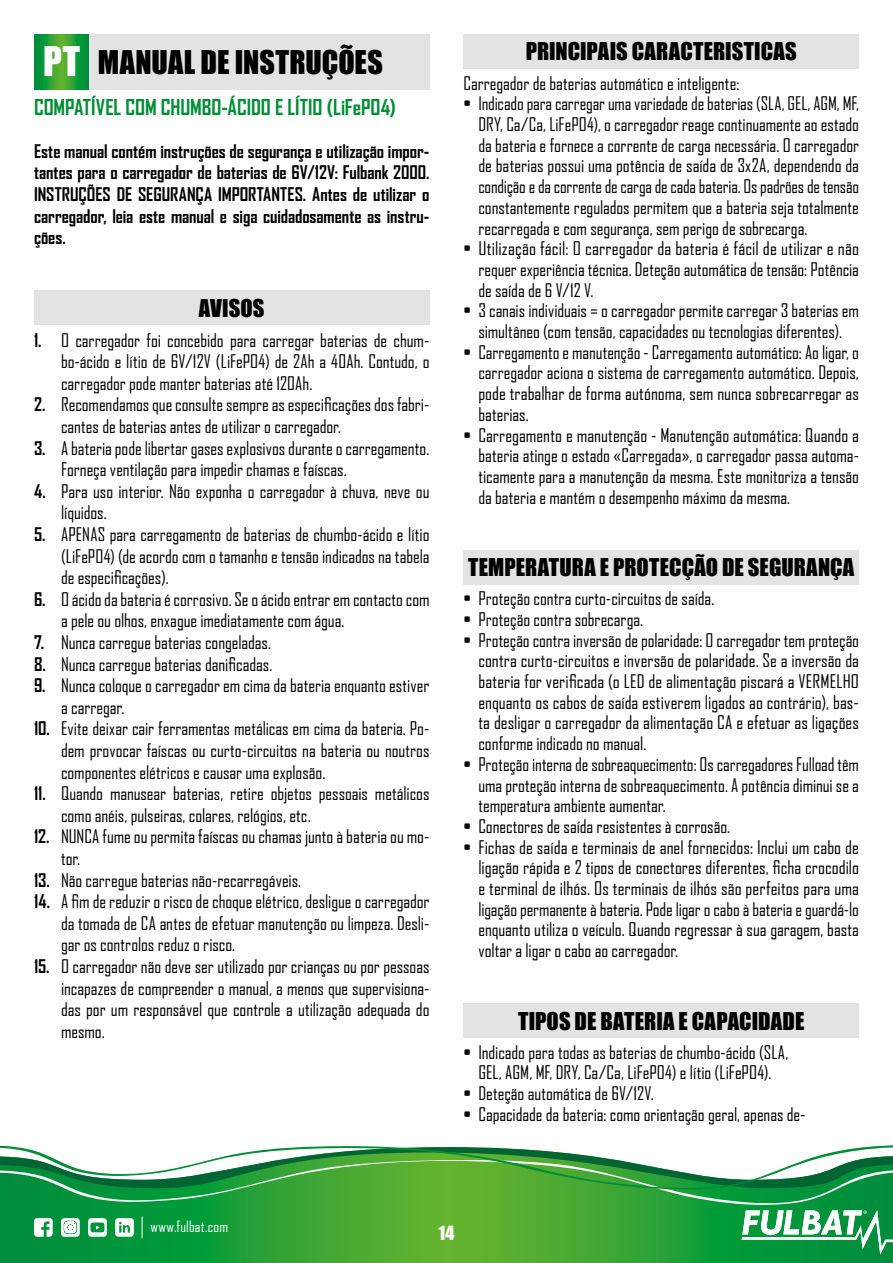
<style>
.page{position:relative;width:893px;height:1263px;background:#fff}
.page>*{position:absolute;margin:0;border:0;box-sizing:border-box;transform-origin:0 0}
.t1{font:30px "Impact";color:#000}
.t2{font:22.5px "Impact";letter-spacing:.005em;color:#000}
.t3{font:700 21px "Agency FB";letter-spacing:-.005em;color:#008d36}
.t4{font:18px/20.7px "Agency FB";letter-spacing:-.005em;color:#000;text-align:justify}
.t5{font:700 18px/21.6px "Agency FB";letter-spacing:-.005em;color:#000;text-align:justify}
.t6{font:18px "Impact";color:#fff}
.t7{font:15px "Agency FB";letter-spacing:.01em;color:#fff}
.s1{font-size:37.5px;color:#fff}
.s2{font-weight:700}
</style>
<div class="page">
<svg style="left:0;top:1145px;width:893px;height:109px"></svg>
<svg style="left:34px;top:34px;width:55px;height:55px;background:#249e36"></svg>
<div style="left:89px;top:34px;width:340px;height:55px;background:#e3e3e3"></div>
<div style="left:34px;top:291px;width:395px;height:34px;background:#e3e3e3"></div>
<div style="left:463px;top:34px;width:396px;height:34px;background:#e3e3e3"></div>
<div style="left:463px;top:550px;width:396px;height:34px;background:#e3e3e3"></div>
<div style="left:463px;top:1004px;width:396px;height:34px;background:#e3e3e3"></div>
<h1 class="t1" style="left:43px;top:38px;width:341px"><span class="s1">PT</span> MANUAL DE INSTRUÇÕES</h1>
<p class="t3" style="left:34px;top:94px;width:363px">COMPATÍVEL COM CHUMBO-ÁCIDO E LÍTIO (LiFePO4)</p>
<p class="t5" style="left:34px;top:140px;width:397px">Este manual contém instruções de segurança e utilização impor&shy;tantes para o carregador de baterias de 6V/12V: Fulbank 2000.<br>INSTRUÇÕES DE SEGURANÇA IMPORTANTES. Antes de utilizar o carregador, leia este manual e siga cuidadosamente as instru&shy;ções.</p>
<p class="t2" style="left:199px;top:291px;width:67px">AVISOS</p>
<p class="t4" style="left:61px;top:329px;width:370px;line-height:21.6px;text-indent:-27px"><span class="s2">1.</span> O carregador foi concebido para carregar baterias de chum&shy;bo-ácido e lítio de 6V/12V (LiFePO4) de 2Ah a 40Ah. Contudo, o carregador pode manter baterias até 120Ah.</p>
<p class="t4" style="left:61px;top:393px;width:370px;line-height:21.6px;text-indent:-27px"><span class="s2">2.</span> Recomendamos que consulte sempre as especificações dos fabri&shy;cantes de baterias antes de utilizar o carregador.</p>
<p class="t4" style="left:61px;top:437px;width:370px;line-height:21.6px;text-indent:-27px"><span class="s2">3.</span> A bateria pode libertar gases explosivos durante o carregamento.<br>Forneça ventilação para impedir chamas e faíscas.</p>
<p class="t4" style="left:61px;top:480px;width:370px;line-height:21.6px;text-indent:-27px"><span class="s2">4.</span> Para uso interior. Não exponha o carregador à chuva, neve ou líquidos.</p>
<p class="t4" style="left:61px;top:523px;width:370px;line-height:21.6px;text-indent:-27px"><span class="s2">5.</span> APENAS para carregamento de baterias de chumbo-ácido e lítio (LiFePO4) (de acordo com o tamanho e tensão indicados na tabela de especificações).</p>
<p class="t4" style="left:61px;top:588px;width:370px;line-height:21.6px;text-indent:-27px"><span class="s2">6.</span> O ácido da bateria é corrosivo. Se o ácido entrar em contacto com a pele ou olhos, enxague imediatamente com água.</p>
<p class="t4" style="left:34px;top:632px;width:239px"><span class="s2">7.</span> Nunca carregue baterias congeladas.</p>
<p class="t4" style="left:34px;top:653px;width:240px"><span class="s2">8.</span> Nunca carregue baterias danificadas.</p>
<p class="t4" style="left:61px;top:674px;width:370px;line-height:21.6px;text-indent:-27px"><span class="s2">9.</span> Nunca coloque o carregador em cima da bateria enquanto estiver a carregar.</p>
<p class="t4" style="left:61px;top:717px;width:370px;line-height:21.6px;text-indent:-27px"><span class="s2">10.</span> Evite deixar cair ferramentas metálicas em cima da bateria. Po&shy;dem provocar faíscas ou curto-circuitos na bateria ou noutros componentes elétricos e causar uma explosão.</p>
<p class="t4" style="left:61px;top:782px;width:370px;line-height:21.6px;text-indent:-27px"><span class="s2">11.</span> Quando manusear baterias, retire objetos pessoais metálicos como anéis, pulseiras, colares, relógios, etc.</p>
<p class="t4" style="left:61px;top:825px;width:370px;line-height:21.6px;text-indent:-27px"><span class="s2">12.</span> NUNCA fume ou permita faíscas ou chamas junto à bateria ou mo&shy;tor.</p>
<p class="t4" style="left:34px;top:869px;width:269px"><span class="s2">13.</span> Não carregue baterias não-recarregáveis.</p>
<p class="t4" style="left:61px;top:890px;width:370px;line-height:21.6px;text-indent:-27px"><span class="s2">14.</span> A fim de reduzir o risco de choque elétrico, desligue o carregador da tomada de CA antes de efetuar manutenção ou limpeza. Desli&shy;gar os controlos reduz o risco.</p>
<p class="t4" style="left:61px;top:955px;width:370px;line-height:21.6px;text-indent:-27px"><span class="s2">15.</span> O carregador não deve ser utilizado por crianças ou por pessoas incapazes de compreender o manual, a menos que supervisiona&shy;das por um responsável que controle a utilização adequada do mesmo.</p>
<p class="t2" style="left:526px;top:34px;width:272px">PRINCIPAIS CARACTERISTICAS</p>
<p class="t4" style="left:463px;top:72px;width:277px">Carregador de baterias automático e inteligente:</p>
<p class="t4" style="left:478px;top:93px;width:382px;text-indent:-15px">• Indicado para carregar uma variedade de baterias (SLA, GEL, AGM, MF, DRY, Ca/Ca, LiFePO4), o carregador reage continuamente ao estado da bateria e fornece a corrente de carga necessária. O carregador de baterias possui uma potência de saída de 3x2A, dependendo da condição e da corrente de carga de cada bateria. Os padrões de tensão constantemente regulados permitem que a bateria seja totalmente recarregada e com segurança, sem perigo de sobrecarga.</p>
<p class="t4" style="left:478px;top:238px;width:382px;text-indent:-15px">• Utilização fácil: O carregador da bateria é fácil de utilizar e não requer experiência técnica. Deteção automática de tensão: Potência de saída de 6 V/12 V.</p>
<p class="t4" style="left:463px;top:300px;width:397px;text-align:center">• 3 canais individuais = o carregador permite carregar 3 baterias em simultâneo (com tensão, capacidades ou tecnologias diferentes).</p>
<p class="t4" style="left:478px;top:341px;width:382px;text-indent:-15px">• Carregamento e manutenção - Carregamento automático: Ao ligar, o carregador aciona o sistema de carregamento automático. Depois, pode trabalhar de forma autónoma, sem nunca sobrecarregar as baterias.</p>
<p class="t4" style="left:478px;top:424px;width:382px;text-indent:-15px">• Carregamento e manutenção - Manutenção automática: Quando a bateria atinge o estado «Carregada», o carregador passa automa&shy;ticamente para a manutenção da mesma. Este monitoriza a tensão da bateria e mantém o desempenho máximo da mesma.</p>
<p class="t2" style="left:468px;top:550px;width:388px">TEMPERATURA E PROTECÇÃO DE SEGURANÇA</p>
<p class="t4" style="left:463px;top:588px;width:252px">• Proteção contra curto-circuitos de saída.</p>
<p class="t4" style="left:463px;top:608px;width:181px">• Proteção contra sobrecarga.</p>
<p class="t4" style="left:478px;top:629px;width:382px;text-indent:-15px">• Proteção contra inversão de polaridade: O carregador tem proteção contra curto-circuitos e inversão de polaridade. Se a inversão da bateria for verificada (o LED de alimentação piscará a VERMELHO enquanto os cabos de saída estiverem ligados ao contrário), bas&shy;ta desligar o carregador da alimentação CA e efetuar as ligações conforme indicado no manual.</p>
<p class="t4" style="left:478px;top:753px;width:382px;text-indent:-15px">• Proteção interna de sobreaquecimento: Os carregadores Fulload têm uma proteção interna de sobreaquecimento. A potência diminui se a temperatura ambiente aumentar.</p>
<p class="t4" style="left:463px;top:815px;width:268px">• Conectores de saída resistentes à corrosão.</p>
<p class="t4" style="left:478px;top:836px;width:382px;text-indent:-15px">• Fichas de saída e terminais de anel fornecidos: Inclui um cabo de ligação rápida e 2 tipos de conectores diferentes, ficha crocodilo e terminal de ilhós. Os terminais de ilhós são perfeitos para uma ligação permanente à bateria. Pode ligar o cabo à bateria e guardá-lo enquanto utiliza o veículo. Quando regressar à sua garagem, basta voltar a ligar o cabo ao carregador.</p>
<p class="t2" style="left:518px;top:1003px;width:288px">TIPOS DE BATERIA E CAPACIDADE</p>
<p class="t4" style="left:463px;top:1041px;width:326px;text-align:center">• Indicado para todas as baterias de chumbo-ácido (SLA,<br>GEL, AGM, MF, DRY, Ca/Ca, LiFePO4) e lítio (LiFePO4).</p>
<p class="t4" style="left:463px;top:1083px;width:192px">• Deteção automática de 6V/12V.</p>
<p class="t4" style="left:463px;top:1103px;width:344px">• Capacidade da bateria: como orientação geral, apenas de-</p>
<p class="t7" style="left:150px;top:1217px;width:79px">www.fulbat.com</p>
<p class="t6" style="left:438px;top:1219px;width:18px">14</p>
</div>
